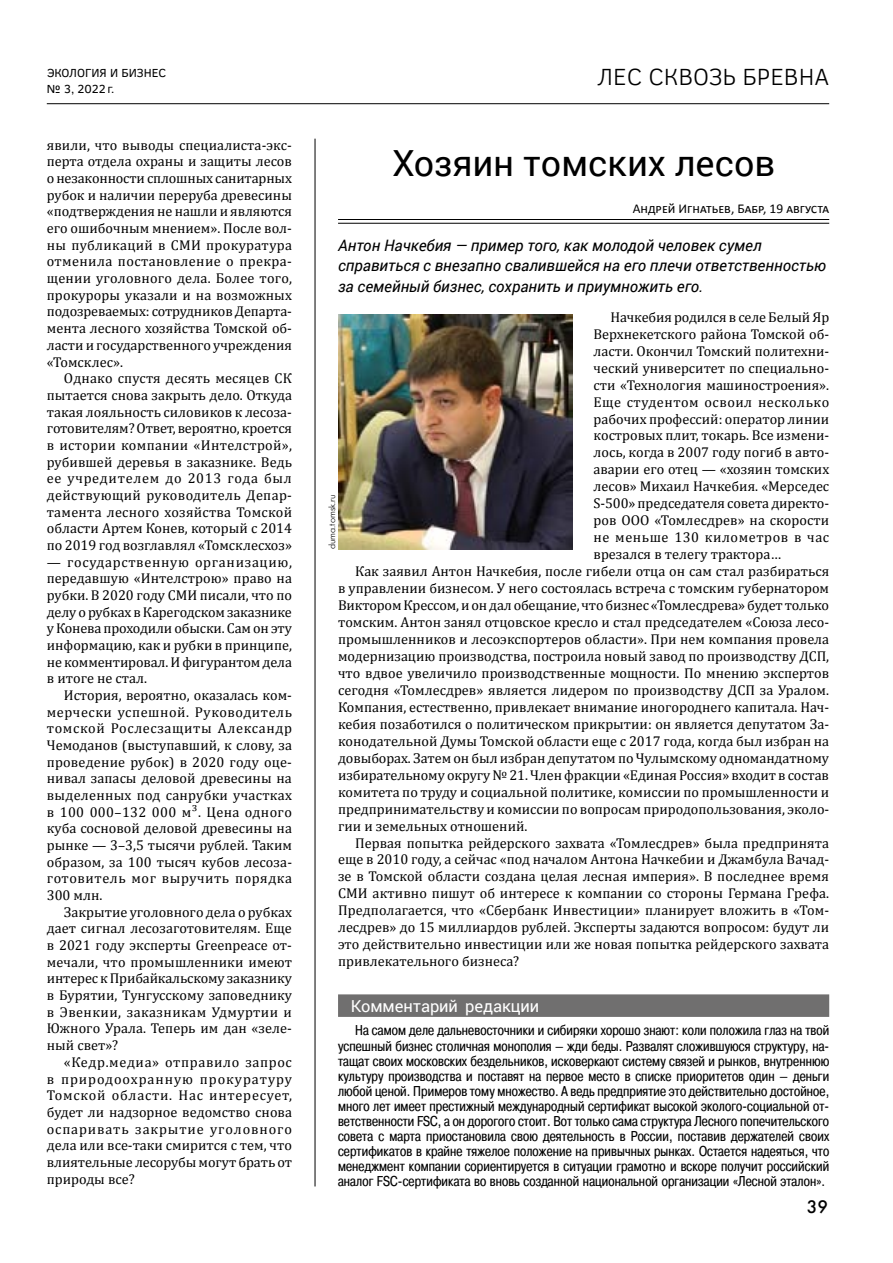
<style>
.page{position:relative;width:893px;height:1263px;background:#fff}
.page>*{position:absolute;margin:0;border:0;box-sizing:border-box;transform-origin:0 0}
.t1{font:36px "Roboto";letter-spacing:.005em;color:#000}
.t2{font:300 24px "Clear Sans";color:#000}
.t3{font:18px "Futura Futuris C";color:#000}
.t4{font:16.5px "Roboto";letter-spacing:-.005em;color:#fff}
.t5{font:italic 15.75px/20.7px "Roboto";color:#000}
.t6{font:14.25px/16.6px "Cambria";color:#000;text-align:justify}
.t7{font:14.25px/15.1px "Pragmatica Cond C";letter-spacing:.01em;color:#000;text-align:justify}
.t8{font:14.25px "Cambria";letter-spacing:.035em;color:#000}
.t9{font:14.25px "Cambria";letter-spacing:.04em;color:#000}
.t10{font:13.5px "Calibri";color:#000}
.t11{font:12px/15.8px "Clear Sans";color:#000}
.t12{font:9px "Futura Futuris Light C";color:#000}
</style>
<div class="page">
<hr style="left:47px;top:103px;width:782px;height:1px;background:#000">
<hr style="left:338px;top:219px;width:491px;height:1px;background:#000">
<hr style="left:338px;top:223px;width:491px;height:1px;background:#000">
<div style="left:338px;top:994px;width:491px;height:23px;background:#706f6f"></div>
<hr style="left:315px;top:139px;width:1px;height:1047px;background:#000">
<img style="left:338px;top:315px;width:234px;height:234px">
<p class="t11" style="left:47px;top:65px;width:121px">ЭКОЛОГИЯ И БИЗНЕС № 3, 2022г.</p>
<h2 class="t2" style="left:598px;top:61px;width:233px">ЛЕС СКВОЗЬ БРЕВНА</h2>
<p class="t6" style="left:47px;top:136px;width:247px">явили, что выводы специалиста-экс&shy;перта отдела охраны и защиты лесов о незаконности сплошных санитарных рубок и наличии переруба древесины «подтверждения не нашли и являются его ошибочным мнением». После вол&shy;ны публикаций в СМИ прокуратура отменила постановление о прекра&shy;щении уголовного дела. Более того, прокуроры указали и на возможных подозреваемых: сотрудников Департа&shy;мента лесного хозяйства Томской об&shy;ласти и государственного учреждения «Томсклес».</p>
<p class="t6" style="left:47px;top:370px;width:247px;text-indent:17px">Однако спустя десять месяцев СК пытается снова закрыть дело. Откуда такая лояльность силовиков к лесоза&shy;готовителям? Ответ, вероятно, кроется в истории компании «Интелстрой», рубившей деревья в заказнике. Ведь ее учредителем до 2013 года был действующий руководитель Депар&shy;тамента лесного хозяйства Томской области Артем Конев, который с 2014 по 2019 год возглавлял «Томсклесхоз»</p>
<p class="t6" style="left:47px;top:553px;width:247px">— государственную организацию, передавшую «Интелстрою» право на рубки. В 2020 году СМИ писали, что по делу о рубках в Карегодском заказнике у Конева проходили обыски. Сам он эту информацию, как и рубки в принципе, не комментировал. И фигурантом дела в итоге не стал.</p>
<p class="t6" style="left:47px;top:687px;width:247px;text-indent:17px">История, вероятно, оказалась ком&shy;мерчески успешной. Руководитель томской Рослесзащиты Александр Чемоданов (выступавший, к слову, за проведение рубок) в 2020 году оце&shy;нивал запасы деловой древесины на выделенных под санрубки участках в 100 000–132 000 м³. Цена одного куба сосновой деловой древесины на рынке — 3–3,5 тысячи рублей. Таким образом, за 100 тысяч кубов лесоза&shy;готовитель мог выручить порядка 300 млн.</p>
<p class="t6" style="left:47px;top:903px;width:247px;text-indent:17px">Закрытие уголовного дела о рубках дает сигнал лесозаготовителям. Еще в 2021 году эксперты Greenpeace от&shy;мечали, что промышленники имеют интерес к Прибайкальскому заказнику в Бурятии, Тунгусскому заповеднику в Эвенкии, заказникам Удмуртии и Южного Урала. Теперь им дан «зеле&shy;ный свет»?</p>
<p class="t6" style="left:47px;top:1053px;width:247px;text-indent:17px">«Кедр.медиа» отправило запрос в природоохранную прокуратуру Томской области. Нас интересует, будет ли надзорное ведомство снова оспаривать закрытие уголовного дела или все-таки смирится с тем, что влиятельные лесорубы могут брать от природы все?</p>
<h1 class="t1" style="left:392px;top:138px;width:384px">Хозяин томских лесов</h1>
<p class="t10" style="left:633px;top:200px;width:198px">Андрей Игнатьев, Бабр, 19 августа</p>
<p class="t5" style="left:338px;top:234px;width:490px">Антон Начкебия — пример того, как молодой человек сумел справиться с внезапно свалившейся на его плечи ответственностью за семейный бизнес, сохранить и приумножить его.</p>
<p class="t6" style="left:611px;top:308px;width:220px">Начкебия родился в селе Белый Яр</p>
<p class="t6" style="left:594px;top:325px;width:237px">Верхнекетского района Томской об-</p>
<p class="t6" style="left:594px;top:342px;width:237px">ласти. Окончил Томский политехни-</p>
<p class="t6" style="left:594px;top:359px;width:237px">ческий университет по специально-</p>
<p class="t6" style="left:594px;top:376px;width:237px">сти «Технология машиностроения».</p>
<p class="t8" style="left:594px;top:393px;width:237px">Еще студентом освоил несколько</p>
<p class="t6" style="left:594px;top:410px;width:237px">рабочих профессий: оператор линии</p>
<p class="t6" style="left:594px;top:427px;width:237px">костровых плит, токарь. Все измени-</p>
<p class="t6" style="left:594px;top:444px;width:237px">лось, когда в 2007 году погиб в авто-</p>
<p class="t6" style="left:594px;top:461px;width:237px">аварии его отец — «хозяин томских</p>
<p class="t6" style="left:594px;top:478px;width:237px">лесов» Михаил Начкебия. «Мерседес</p>
<p class="t6" style="left:594px;top:495px;width:237px">S-500» председателя совета директо-</p>
<p class="t6" style="left:594px;top:512px;width:237px">ров ООО «Томлесдрев» на скорости</p>
<p class="t9" style="left:594px;top:529px;width:237px">не меньше 130 километров в час</p>
<p class="t6" style="left:594px;top:546px;width:189px">врезался в телегу трактора…</p>
<p class="t6" style="left:355px;top:563px;width:476px">Как заявил Антон Начкебия, после гибели отца он сам стал разбираться</p>
<p class="t6" style="left:338px;top:580px;width:493px">в управлении бизнесом. У него состоялась встреча с томским губернатором</p>
<p class="t6" style="left:338px;top:597px;width:493px">Виктором Крессом, и он дал обещание, что бизнес «Томлесдрева» будет только</p>
<p class="t6" style="left:338px;top:614px;width:493px">томским. Антон занял отцовское кресло и стал председателем «Союза лесо-</p>
<p class="t6" style="left:338px;top:631px;width:493px">промышленников и лесоэкспортеров области». При нем компания провела</p>
<p class="t6" style="left:338px;top:648px;width:493px">модернизацию производства, построила новый завод по производству ДСП,</p>
<p class="t6" style="left:338px;top:665px;width:493px">что вдвое увеличило производственные мощности. По мнению экспертов</p>
<p class="t6" style="left:338px;top:682px;width:492px">сегодня «Томлесдрев» является лидером по производству ДСП за Уралом.</p>
<p class="t6" style="left:338px;top:699px;width:493px">Компания, естественно, привлекает внимание иногороднего капитала. Нач-</p>
<p class="t6" style="left:338px;top:715px;width:493px">кебия позаботился о политическом прикрытии: он является депутатом За-</p>
<p class="t6" style="left:338px;top:732px;width:493px">конодательной Думы Томской области еще с 2017 года, когда был избран на</p>
<p class="t6" style="left:338px;top:749px;width:492px">довыборах. Затем он был избран депутатом по Чулымскому одномандатному</p>
<p class="t6" style="left:338px;top:766px;width:492px">избирательному округу № 21. Член фракции «Единая Россия» входит в состав</p>
<p class="t6" style="left:338px;top:783px;width:493px">комитета по труду и социальной политике, комиссии по промышленности и</p>
<p class="t6" style="left:338px;top:800px;width:493px">предпринимательству и комиссии по вопросам природопользования, эколо-</p>
<p class="t6" style="left:338px;top:817px;width:191px">гии и земельных отношений.</p>
<p class="t6" style="left:355px;top:834px;width:476px">Первая попытка рейдерского захвата «Томлесдрев» была предпринята</p>
<p class="t6" style="left:338px;top:851px;width:493px">еще в 2010 году, а сейчас «под началом Антона Начкебии и Джамбула Вачад-</p>
<p class="t6" style="left:338px;top:868px;width:492px">зе в Томской области создана целая лесная империя». В последнее время</p>
<p class="t6" style="left:338px;top:885px;width:493px">СМИ активно пишут об интересе к компании со стороны Германа Грефа.</p>
<p class="t6" style="left:338px;top:902px;width:493px">Предполагается, что «Сбербанк Инвестиции» планирует вложить в «Том-</p>
<p class="t6" style="left:338px;top:919px;width:493px">лесдрев» до 15 миллиардов рублей. Эксперты задаются вопросом: будут ли</p>
<p class="t6" style="left:338px;top:936px;width:493px">это действительно инвестиции или же новая попытка рейдерского захвата</p>
<p class="t6" style="left:338px;top:953px;width:183px">привлекательного бизнеса?</p>
<p class="t4" style="left:351px;top:994px;width:190px">Комментарий редакции</p>
<p class="t7" style="left:338px;top:1023px;width:493px;text-indent:17px">На самом деле дальневосточники и сибиряки хорошо знают: коли положила глаз на твой успешный бизнес столичная монополия — жди беды. Развалят сложившуюся структуру, на&shy;тащат своих московских бездельников, исковеркают систему связей и рынков, внутреннюю культуру производства и поставят на первое место в списке приоритетов один — деньги любой ценой. Примеров тому множество. А ведь предприятие это действительно достойное, много лет имеет престижный международный сертификат высокой эколого-социальной от&shy;ветственности FSC, а он дорогого стоит. Вот только сама структура Лесного попечительского совета с марта приостановила свою деятельность в России, поставив держателей своих сертификатов в крайне тяжелое положение на привычных рынках. Остается надеяться, что менеджмент компании сориентируется в ситуации грамотно и вскоре получит российский аналог FSC-сертификата во вновь созданной национальной организации «Лесной эталон».</p>
<p class="t12" style="left:327px;top:549px;width:56px;rotate:-90deg">duma.tomsk.ru</p>
<p class="t3" style="left:807px;top:1196px;width:23px">39</p>
</div>
